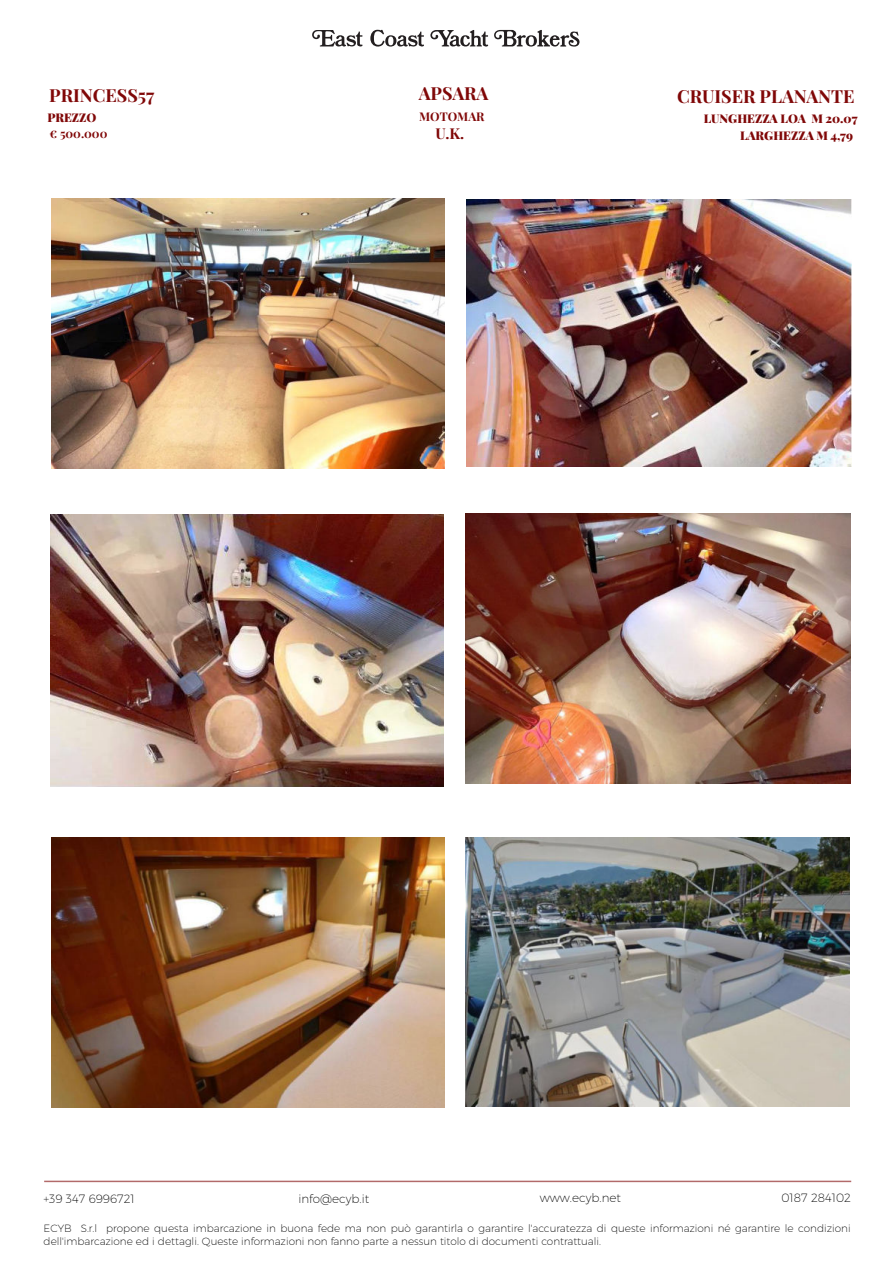
<style>
.page{position:relative;width:893px;height:1263px;background:#fff}
.page>*{position:absolute;margin:0;border:0;box-sizing:border-box;transform-origin:0 0}
.t1{font:700 18px "Playfair Display";color:#800707}
.t2{font:700 15px "Playfair Display";color:#800707}
.t3{font:200 12px "Montserrat";color:#000}
.t4{font:900 12px "Playfair Display";color:#800707}
.t5{font:700 12px "Playfair Display";color:#800707}
.t6{font:200 10.5px/12.6px "Montserrat";color:#000}
</style>
<div class="page">
<hr style="left:44px;top:1181px;width:807px;height:1px;background:#800707">
<svg style="left:312px;top:30px;width:51px;height:17px"></svg>
<svg style="left:370px;top:30px;width:54px;height:17px"></svg>
<svg style="left:430px;top:30px;width:58px;height:17px"></svg>
<svg style="left:494px;top:30px;width:85px;height:17px"></svg>
<img style="left:465px;top:514px;width:386px;height:270px">
<img style="left:52px;top:837px;width:393px;height:270px">
<img style="left:466px;top:200px;width:385px;height:266px">
<img style="left:50px;top:515px;width:393px;height:271px">
<img style="left:51px;top:199px;width:394px;height:270px">
<img style="left:466px;top:837px;width:384px;height:269px">
<h1 class="t1" style="left:49px;top:88px;width:107px">PRINCESS57</h1>
<h1 class="t1" style="left:419px;top:86px;width:71px">APSARA</h1>
<h1 class="t1" style="left:677px;top:89px;width:179px">CRUISER PLANANTE</h1>
<p class="t5" style="left:419px;top:112px;width:67px">MOTOMAR</p>
<p class="t5" style="left:50px;top:124px;width:59px">€ 500.000</p>
<p class="t4" style="left:47px;top:113px;width:50px">PREZZO</p>
<p class="t4" style="left:704px;top:114px;width:155px">LUNGHEZZA LOA M 20.07</p>
<h2 class="t2" style="left:435px;top:127px;width:30px">U.K.</h2>
<p class="t4" style="left:740px;top:130px;width:114px">LARGHEZZA M 4,79</p>
<p class="t3" style="left:540px;top:1192px;width:83px">www.ecyb.net</p>
<p class="t3" style="left:781px;top:1192px;width:71px">0187 284102</p>
<p class="t3" style="left:298px;top:1193px;width:72px">info@ecyb.it</p>
<p class="t3" style="left:43px;top:1193px;width:93px">+39 347 6996721</p>
<p class="t6" style="left:44px;top:1222px;width:809px">ECYB S.r.l propone questa imbarcazione in buona fede ma non può garantirla o garantire l'accuratezza di queste informazioni né garantire le condizioni dell'imbarcazione ed i dettagli. Queste informazioni non fanno parte a nessun titolo di documenti contrattuali.</p>
</div>
